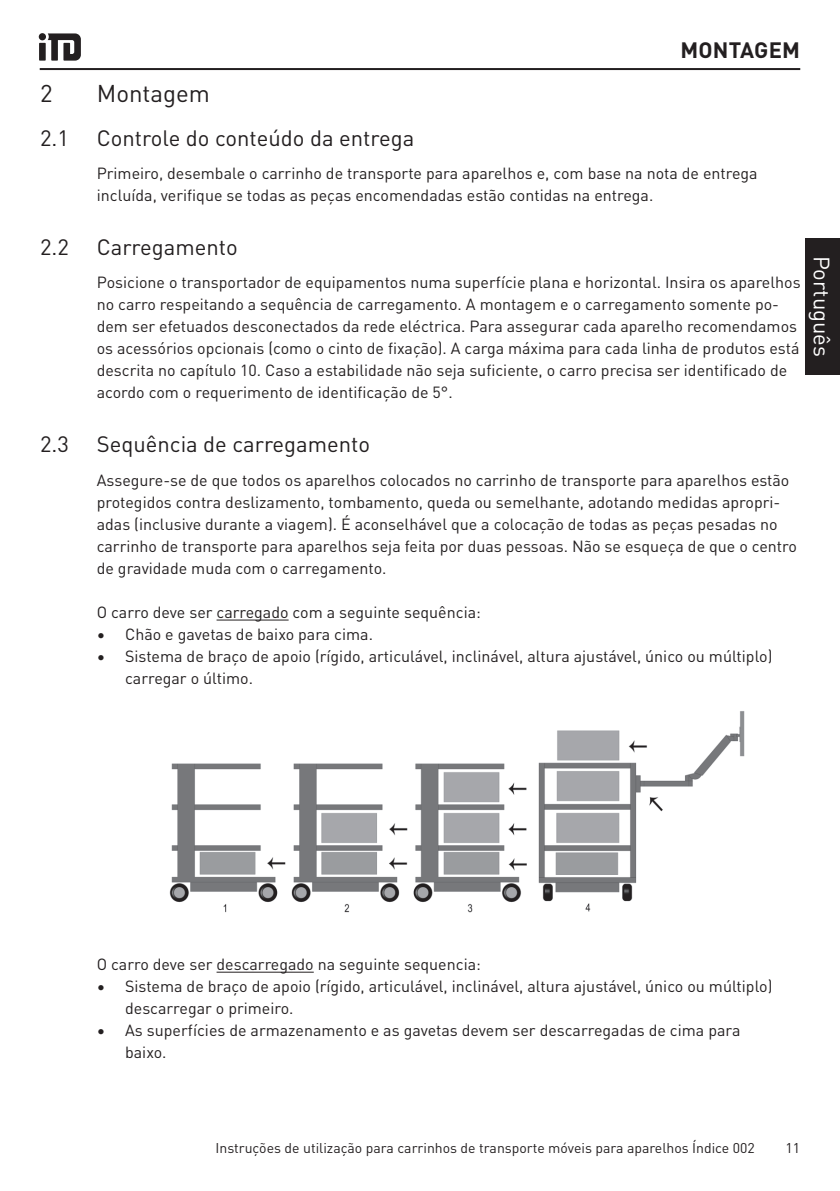
<style>
.page{position:relative;width:840px;height:1191px;background:#fff}
.page>*{position:absolute;margin:0;border:0;box-sizing:border-box;transform-origin:0 0}
.t1{font:24px "DINOT";color:#231f20}
.t2{font:22px "DINOT";color:#231f20}
.t3{font:22px "DINOT";color:#fff}
.t4{font:700 22px "DINOT";letter-spacing:.01em;color:#231f20}
.t5{font:16px/22px "DIN Pro";color:#231f20}
.t6{font:14px "DINOT";color:#231f20}
.s1{font-family:"DINOT"}
</style>
<div class="page">
<hr style="left:40px;top:68px;width:759px;height:2px;background:#231f20">
<svg style="left:39px;top:33px;width:42px;height:28px"></svg>
<div style="left:805px;top:238px;width:34px;height:136px;background:#231f20"></div>
<hr style="left:216px;top:619px;width:72px;height:1px;background:#231f20">
<hr style="left:216px;top:971px;width:97px;height:1px;background:#231f20">
<img style="left:169px;top:711px;width:576px;height:202px">
<h2 class="t4" style="left:680px;top:33px;width:121px">MONTAGEM</h2>
<h1 class="t1" style="left:40px;top:75px;width:14px">2</h1>
<h1 class="t1" style="left:97px;top:75px;width:115px">Montagem</h1>
<h2 class="t2" style="left:40px;top:121px;width:30px">2.1</h2>
<h2 class="t2" style="left:97px;top:121px;width:319px">Controle do conteúdo da entrega</h2>
<p class="t5" style="left:97px;top:161px;width:662px">Primeiro, desembale o carrinho de transporte para aparelhos e, com base na nota de entrega incluída, verifique se todas as peças encomendadas estão contidas na entrega.</p>
<h2 class="t2" style="left:40px;top:230px;width:30px">2.2</h2>
<h2 class="t2" style="left:97px;top:230px;width:142px">Carregamento</h2>
<p class="t5" style="left:97px;top:270px;width:705px">Posicione o transportador de equipamentos numa superfície plana e horizontal. Insira os aparelhos no carro respeitando a sequência de carregamento. A montagem e o carregamento somente po&shy;dem ser efetuados desconectados da rede eléctrica. Para assegurar cada aparelho recomendamos os acessórios opcionais (como o cinto de fixação). A carga máxima para cada linha de produtos está descrita no capítulo 10. Caso a estabilidade não seja suficiente, o carro precisa ser identificado de acordo com o requerimento de identificação de 5°.</p>
<h2 class="t2" style="left:40px;top:428px;width:30px">2.3</h2>
<h2 class="t2" style="left:97px;top:428px;width:275px">Sequência de carregamento</h2>
<p class="t5" style="left:97px;top:468px;width:701px">Assegure-se de que todos os aparelhos colocados no carrinho de transporte para aparelhos estão protegidos contra deslizamento, tombamento, queda ou semelhante, adotando medidas apropri&shy;adas (inclusive durante a viagem). É aconselhável que a colocação de todas as peças pesadas no carrinho de transporte para aparelhos seja feita por duas pessoas. Não se esqueça de que o centro de gravidade muda com o carregamento.</p>
<p class="t5" style="left:97px;top:600px;width:385px">O carro deve ser carregado com a seguinte sequência:</p>
<p class="t5" style="left:97px;top:622px;width:277px"><span class="s1">•</span> Chão e gavetas de baixo para cima.</p>
<p class="t5" style="left:125px;top:644px;width:648px;text-indent:-28px"><span class="s1">•</span> Sistema de braço de apoio (rígido, articulável, inclinável, altura ajustável, único ou múltiplo) carregar o último.</p>
<h2 class="t3" style="left:838px;top:256px;width:103px;rotate:90deg">Português</h2>
<p class="t5" style="left:97px;top:952px;width:385px">O carro deve ser descarregado na seguinte sequencia:</p>
<p class="t5" style="left:125px;top:974px;width:648px;text-indent:-28px"><span class="s1">•</span> Sistema de braço de apoio (rígido, articulável, inclinável, altura ajustável, único ou múltiplo) descarregar o primeiro.</p>
<p class="t5" style="left:125px;top:1018px;width:616px;text-indent:-28px"><span class="s1">•</span> As superfícies de armazenamento e as gavetas devem ser descarregadas de cima para baixo.</p>
<p class="t6" style="left:215px;top:1137px;width:540px">Instruções de utilização para carrinhos de transporte móveis para aparelhos Índice 002</p>
<p class="t6" style="left:785px;top:1137px;width:16px">11</p>
</div>
